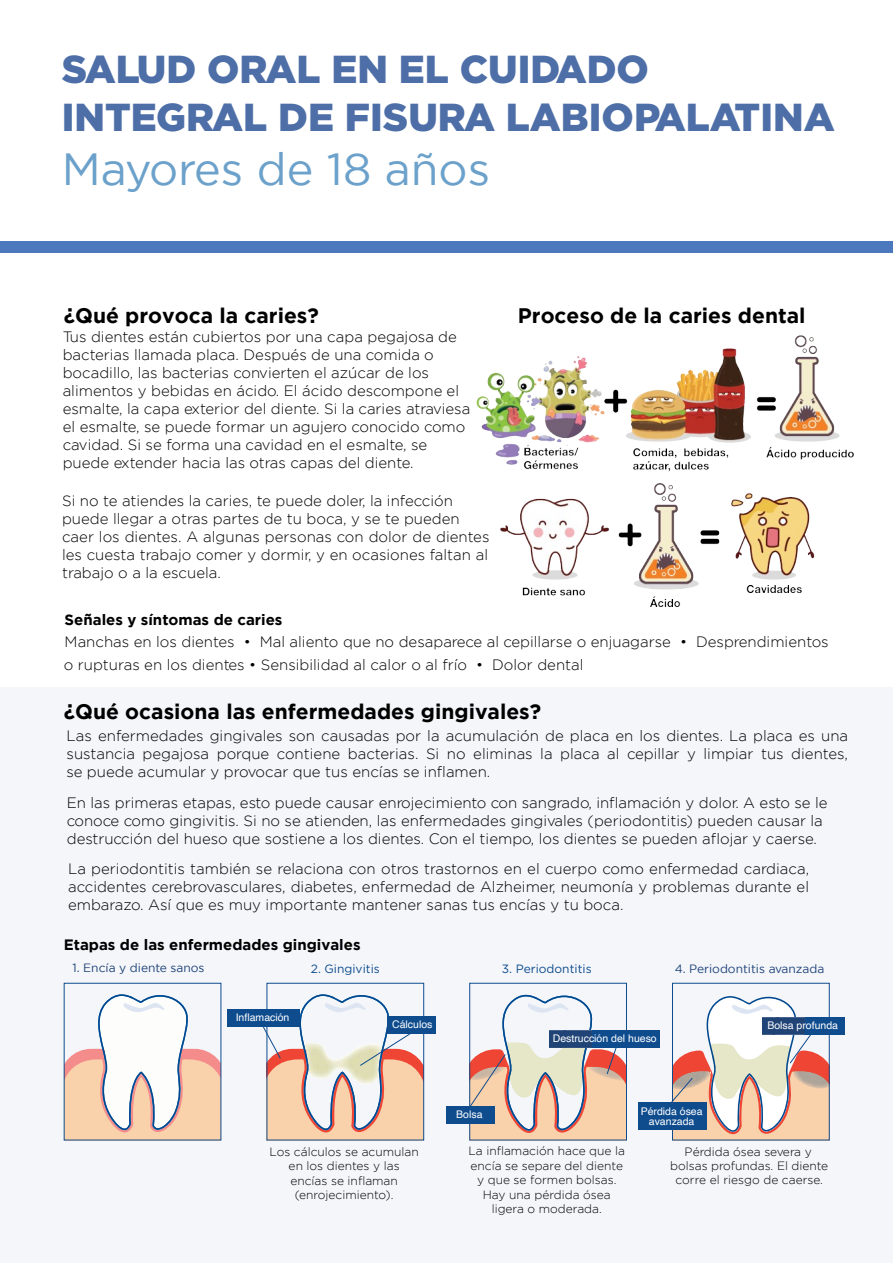
<style>
.page{position:relative;width:893px;height:1263px;background:#fff}
.page>*{position:absolute;margin:0;border:0;box-sizing:border-box;transform-origin:0 0}
.t1{font:45px "Gotham";color:#6ba1ca}
.t2{font:900 39px/48px "Gotham";color:#4d6ea7}
.t3{font:700 21px "Gotham";color:#000}
.t4{font:300 15px/18px "Gotham";color:#000}
.t5{font:700 15px "Gotham";color:#000}
.t6{font:300 12px/14.4px "Gotham";color:#000;text-align:center}
.t7{font:12px "Gotham";color:#1f4379}
.t8{font:12px "Gotham";color:#0f4c8e}
.t9{font:10.5px/10.5px "Helvetica";color:#fff;text-align:center}
</style>
<div class="page">
<div style="left:0;top:688px;width:893px;height:575px;background:#f4f6fa"></div>
<div style="left:0;top:241px;width:893px;height:11px;background:#4c78bd"></div>
<svg style="left:66px;top:994px;width:153px;height:144px"></svg>
<div style="left:387px;top:1016px;width:49px;height:17px;background:#0f4c8e"></div>
<div style="left:446px;top:1106px;width:48px;height:17px;background:#0f4c8e"></div>
<div style="left:776px;top:1018px;width:69px;height:17px;background:#0f4c8e"></div>
<div style="left:227px;top:1010px;width:73px;height:17px;background:#0f4c8e"></div>
<div style="left:575px;top:1030px;width:85px;height:17px;background:#0f4c8e"></div>
<div style="left:638px;top:1102px;width:68px;height:28px;background:#0f4c8e"></div>
<svg style="left:262px;top:994px;width:162px;height:146px"></svg>
<svg style="left:469px;top:995px;width:157px;height:145px"></svg>
<svg style="left:671px;top:989px;width:158px;height:151px"></svg>
<img style="left:550px;top:1030px;width:42px;height:17px">
<img style="left:763px;top:1017px;width:41px;height:17px">
<img style="left:477px;top:335px;width:377px;height:272px">
<h2 class="t2" style="left:62px;top:44px;width:774px">SALUD ORAL EN EL CUIDADO<br>INTEGRAL DE FISURA LABIOPALATINA</h2>
<h1 class="t1" style="left:62px;top:144px;width:430px">Mayores de 18 años</h1>
<h3 class="t3" style="left:64px;top:304px;width:257px">¿Qué provoca la caries?</h3>
<p class="t4" style="left:63px;top:328px;width:409px">Tus dientes están cubiertos por una capa pegajosa de bacterias llamada placa. Después de una comida o bocadillo, las bacterias convierten el azúcar de los alimentos y bebidas en ácido. El ácido descompone el esmalte, la capa exterior del diente. Si la caries atraviesa el esmalte, se puede formar un agujero conocido como cavidad. Si se forma una cavidad en el esmalte, se puede extender hacia las otras capas del diente.</p>
<p class="t4" style="left:62px;top:493px;width:429px">Si no te atiendes la caries, te puede doler, la infección puede llegar a otras partes de tu boca, y se te pueden caer los dientes. A algunas personas con dolor de dientes les cuesta trabajo comer y dormir, y en ocasiones faltan al trabajo o a la escuela.</p>
<h3 class="t3" style="left:518px;top:303px;width:289px">Proceso de la caries dental</h3>
<p class="t5" style="left:65px;top:611px;width:219px">Señales y síntomas de caries</p>
<p class="t4" style="left:65px;top:633px;width:766px">Manchas en los dientes • Mal aliento que no desaparece al cepillarse o enjuagarse • Desprendimientos</p>
<p class="t4" style="left:64px;top:655px;width:521px">o rupturas en los dientes • Sensibilidad al calor o al frío • Dolor dental</p>
<h3 class="t3" style="left:64px;top:700px;width:479px">¿Qué ocasiona las enfermedades gingivales?</h3>
<p class="t4" style="left:67px;top:726px;width:783px;text-align:justify">Las enfermedades gingivales son causadas por la acumulación de placa en los dientes. La placa es una sustancia pegajosa porque contiene bacterias. Si no eliminas la placa al cepillar y limpiar tus dientes, se puede acumular y provocar que tus encías se inflamen.</p>
<p class="t4" style="left:67px;top:794px;width:762px">En las primeras etapas, esto puede causar enrojecimiento con sangrado, inflamación y dolor. A esto se le conoce como gingivitis. Si no se atienden, las enfermedades gingivales (periodontitis) pueden causar la destrucción del hueso que sostiene a los dientes. Con el tiempo, los dientes se pueden aflojar y caerse.</p>
<p class="t4" style="left:68px;top:861px;width:743px;text-align:justify">La periodontitis también se relaciona con otros trastornos en el cuerpo como enfermedad cardiaca, accidentes cerebrovasculares, diabetes, enfermedad de Alzheimer, neumonía y problemas durante el embarazo. Así que es muy importante mantener sanas tus encías y tu boca.</p>
<p class="t5" style="left:64px;top:936px;width:298px">Etapas de las enfermedades gingivales</p>
<p class="t7" style="left:72px;top:961px;width:134px">1. Encía y diente sanos</p>
<p class="t9" style="left:236px;top:1013px;width:55px">Inflamación</p>
<p class="t8" style="left:311px;top:961px;width:70px">2. Gingivitis</p>
<p class="t8" style="left:502px;top:961px;width:91px">3. Periodontitis</p>
<p class="t9" style="left:392px;top:1020px;width:42px">Cálculos</p>
<p class="t9" style="left:553px;top:1033px;width:105px">Destrucción del hueso</p>
<p class="t7" style="left:675px;top:962px;width:151px">4. Periodontitis avanzada</p>
<p class="t9" style="left:767px;top:1021px;width:72px">Bolsa profunda</p>
<p class="t6" style="left:269px;top:1144px;width:151px">Los cálculos se acumulan en los dientes y las encías se inflaman (enrojecimiento).</p>
<p class="t9" style="left:641px;top:1106px;width:63px">Pérdida ósea avanzada</p>
<p class="t9" style="left:456px;top:1110px;width:28px">Bolsa</p>
<p class="t6" style="left:468px;top:1144px;width:158px">La inflamación hace que la encía se separe del diente y que se formen bolsas.<br>Hay una pérdida ósea ligera o moderada.</p>
<p class="t6" style="left:685px;top:1144px;width:129px">Pérdida ósea severa y</p>
<p class="t6" style="left:670px;top:1158px;width:159px">bolsas profundas. El diente corre el riesgo de caerse.</p>
</div>
